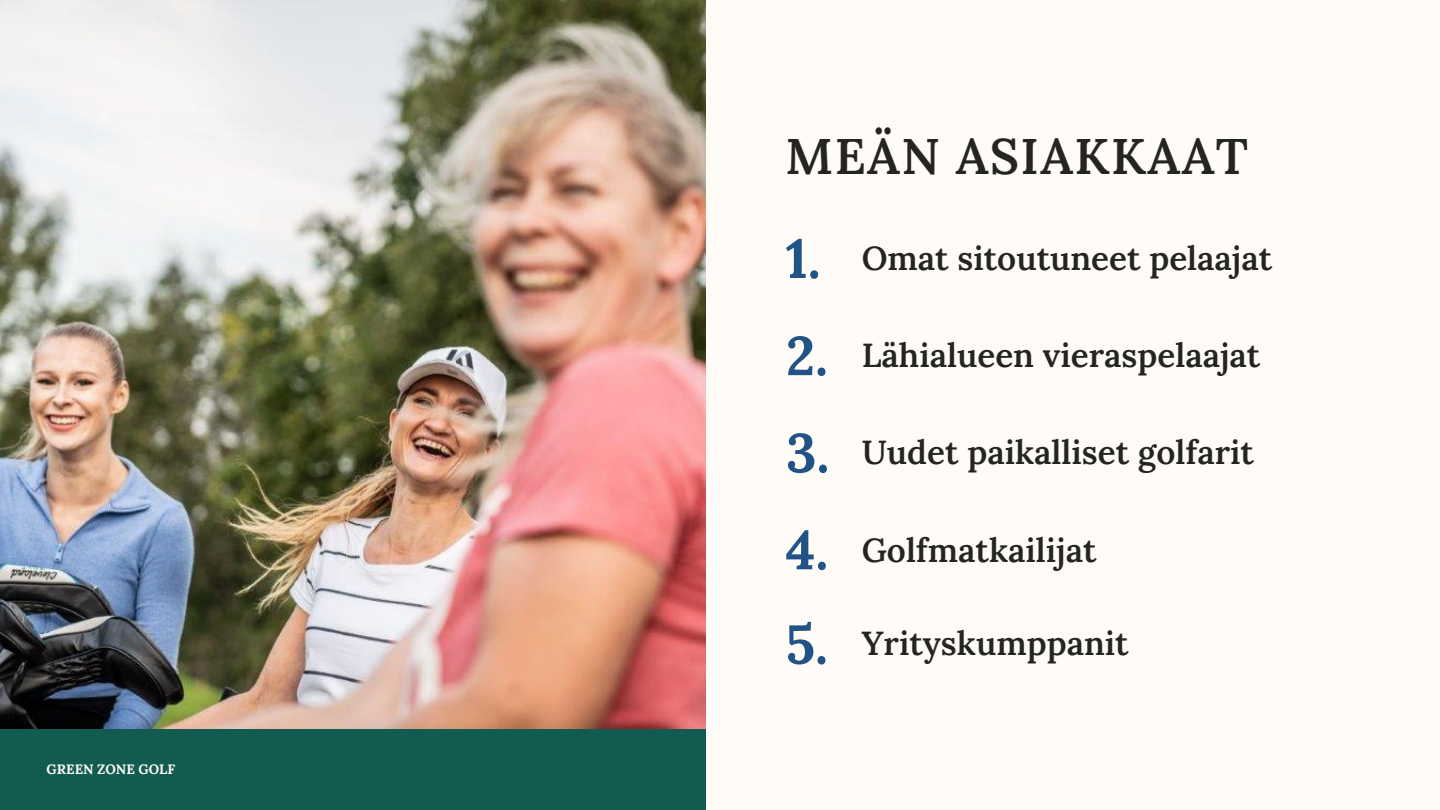
<style>
.page{position:relative;width:1440px;height:810px;background:#fffcf7}
.page>*{position:absolute;margin:0;border:0;box-sizing:border-box;transform-origin:0 0}
.t1{font:700 54.6px "Lora";color:#215387}
.t2{font:600 50px "Lora";letter-spacing:.03em;color:#242523}
.t3{font:600 33.3px "Lora";color:#242523}
.t4{font:700 13.6px "Lora";color:#fffcf7}
</style>
<div class="page">
<div style="left:0;top:309px;width:706px;height:501px;background:#125b50"></div>
<img style="left:0;top:0;width:706px;height:729px">
<p class="t4" style="left:47px;top:761px;width:130px">GREEN ZONE GOLF</p>
<p class="t2" style="left:786px;top:124px;width:464px">MEÄN ASIAKKAAT</p>
<p class="t1" style="left:786px;top:223px;width:36px">1.</p>
<p class="t1" style="left:786px;top:320px;width:43px">2.</p>
<p class="t1" style="left:786px;top:417px;width:45px">3.</p>
<p class="t1" style="left:786px;top:514px;width:44px">4.</p>
<p class="t3" style="left:862px;top:236px;width:412px">Omat sitoutuneet pelaajat</p>
<p class="t3" style="left:862px;top:333px;width:400px">Lähialueen vieraspelaajat</p>
<p class="t3" style="left:862px;top:431px;width:394px">Uudet paikalliset golfarit</p>
<p class="t3" style="left:862px;top:528px;width:236px">Golfmatkailijat</p>
<p class="t1" style="left:786px;top:609px;width:44px">5.</p>
<p class="t3" style="left:862px;top:622px;width:268px">Yrityskumppanit</p>
</div>
